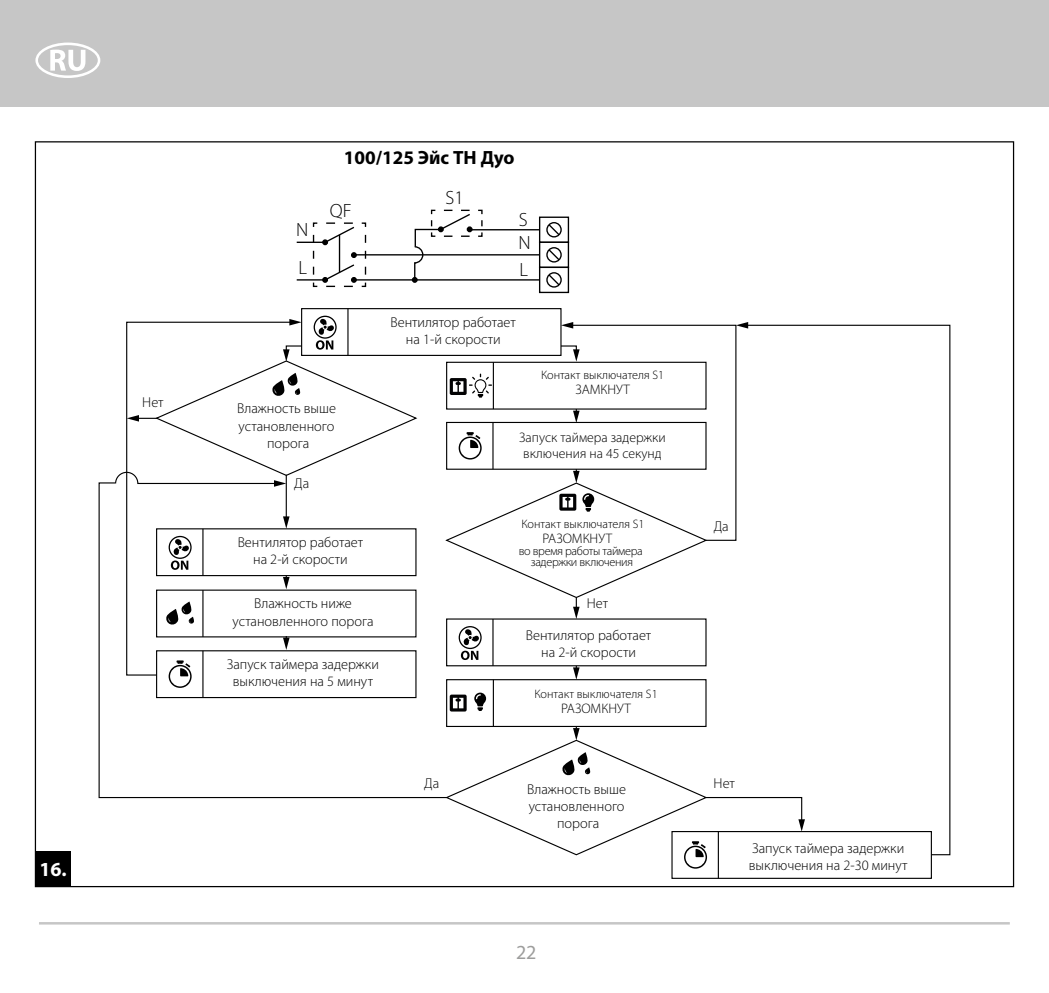
<style>
.page{position:relative;width:1049px;height:993px;background:#fff}
.page>*{position:absolute;margin:0;border:0;box-sizing:border-box;transform-origin:0 0}
.t1{font:700 20px "Myriad Pro";color:#fff}
.t2{font:20px "Myriad Pro";color:#9d9d9c}
.t3{font:700 19.25px "Myriad Pro";color:#000}
.t4{font:300 19.25px/22.8px "Myriad Pro";color:#000}
.t5{font:300 14.25px/17.2px "Myriad Pro";color:#000;text-align:center}
.t6{font:300 13.75px/16.5px "Myriad Pro";color:#000}
.t7{font:300 12.25px "Myriad Pro";color:#000}
.t8{font:300 12.25px/11.5px "Myriad Pro";letter-spacing:-.025em;color:#000;text-align:center}
</style>
<div class="page">
<div style="left:0;top:0;width:1049px;height:106px;background:#c6c6c6"></div>
<svg style="left:35px;top:43px;width:65px;height:35px"></svg>
<hr style="left:39px;top:921px;width:971px;height:3px;background:#c6c6c6">
<div style="left:301px;top:308px;width:260px;height:48px;border:1px solid #000"></div>
<hr style="left:347px;top:308px;width:1px;height:47px;background:#000">
<div style="left:446px;top:618px;width:260px;height:48px;border:1px solid #000"></div>
<svg style="left:459px;top:626px;width:23px;height:33px"></svg>
<hr style="left:492px;top:618px;width:1px;height:47px;background:#000">
<svg style="left:573px;top:665px;width:7px;height:14px"></svg>
<div style="left:446px;top:679px;width:260px;height:47px;border:1px solid #000"></div>
<svg style="left:450px;top:694px;width:17px;height:17px"></svg>
<svg style="left:474px;top:692px;width:12px;height:18px"></svg>
<hr style="left:493px;top:679px;width:1px;height:47px;background:#000">
<hr style="left:718px;top:831px;width:1px;height:47px;background:#000">
<div style="left:539px;top:216px;width:30px;height:27px;border:1px solid #000"></div>
<div style="left:546px;top:222px;width:16px;height:15px;border:1px solid #000;border-radius:50%"></div>
<svg style="left:547px;top:223px;width:14px;height:13px"></svg>
<div style="left:539px;top:241px;width:30px;height:27px;border:1px solid #000"></div>
<div style="left:546px;top:247px;width:16px;height:15px;border:1px solid #000;border-radius:50%"></div>
<svg style="left:547px;top:248px;width:14px;height:14px"></svg>
<div style="left:539px;top:266px;width:30px;height:27px;border:1px solid #000"></div>
<div style="left:546px;top:272px;width:16px;height:15px;border:1px solid #000;border-radius:50%"></div>
<svg style="left:547px;top:273px;width:14px;height:14px"></svg>
<hr style="left:354px;top:279px;width:186px;height:1px;background:#000">
<svg style="left:297px;top:222px;width:70px;height:65px"></svg>
<hr style="left:354px;top:254px;width:186px;height:1px;background:#000">
<hr style="left:470px;top:229px;width:70px;height:1px;background:#000">
<svg style="left:412px;top:209px;width:71px;height:74px"></svg>
<svg style="left:444px;top:726px;width:301px;height:142px"></svg>
<svg style="left:745px;top:324px;width:206px;height:531px"></svg>
<svg style="left:444px;top:322px;width:304px;height:296px"></svg>
<svg style="left:98px;top:481px;width:350px;height:317px"></svg>
<svg style="left:114px;top:315px;width:305px;height:171px"></svg>
<div style="left:35px;top:850px;width:36px;height:36px;background:#000"></div>
<h1 class="t1" style="left:39px;top:856px;width:29px">16.</h1>
<p class="t5" style="left:142px;top:393px;width:23px">Нет</p>
<h2 class="t4" style="left:296px;top:211px;width:14px;line-height:37.5px">N<br>L</h2>
<h2 class="t3" style="left:344px;top:145px;width:172px">100/125 Эйс ТН Дуо</h2>
<h2 class="t4" style="left:330px;top:200px;width:23px">QF</h2>
<h2 class="t4" style="left:446px;top:187px;width:20px">S1</h2>
<h2 class="t4" style="left:518px;top:208px;width:14px">S<br>N</h2>
<h2 class="t4" style="left:519px;top:259px;width:10px">L</h2>
<p class="t5" style="left:390px;top:314px;width:127px">Вентилятор работает на 1-й скорости</p>
<p class="t5" style="left:237px;top:400px;width:100px">Влажность выше установленного порога</p>
<p class="t5" style="left:294px;top:475px;width:17px">Да</p>
<p class="t5" style="left:238px;top:533px;width:127px">Вентилятор работает на 2-й скорости</p>
<p class="t5" style="left:232px;top:595px;width:143px">Влажность ниже установленного порога</p>
<p class="t5" style="left:227px;top:655px;width:154px">Запуск таймера задержки выключения на 5 минут</p>
<p class="t7" style="left:541px;top:368px;width:125px">Контакт выключателя S1</p>
<p class="t6" style="left:575px;top:381px;width:56px">ЗАМКНУТ</p>
<p class="t6" style="left:519px;top:429px;width:148px">Запуск таймера задержки включения на 45 секунд</p>
<p class="t7" style="left:521px;top:516px;width:125px">Контакт выключателя S1</p>
<p class="t5" style="left:714px;top:517px;width:17px">Да</p>
<p class="t6" style="left:543px;top:530px;width:71px">РАЗОМКНУТ</p>
<p class="t8" style="left:519px;top:544px;width:126px">во время работы таймера задержки включения</p>
<p class="t5" style="left:587px;top:595px;width:23px">Нет</p>
<p class="t5" style="left:526px;top:626px;width:127px">Вентилятор работает на 2-й скорости</p>
<p class="t7" style="left:534px;top:686px;width:125px">Контакт выключателя S1</p>
<p class="t6" style="left:561px;top:700px;width:71px">РАЗОМКНУТ</p>
<p class="t5" style="left:424px;top:774px;width:17px">Да</p>
<p class="t5" style="left:714px;top:774px;width:23px">Нет</p>
<p class="t5" style="left:527px;top:780px;width:100px">Влажность выше установленного порога</p>
<p class="t5" style="left:749px;top:839px;width:160px;text-align:left">Запуск таймера задержки выключения на 2-30 минут</p>
<h1 class="t2" style="left:516px;top:939px;width:22px">22</h1>
</div>
